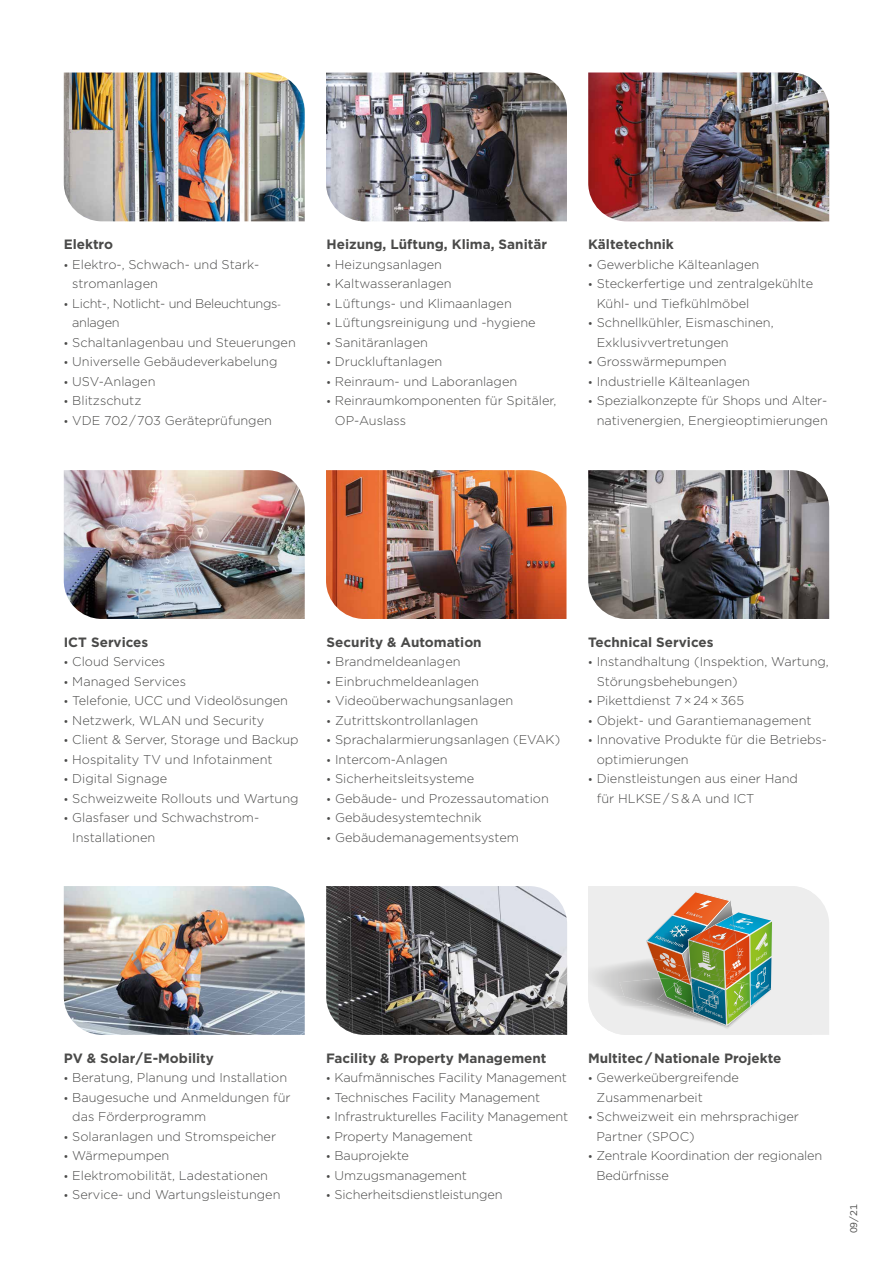
<style>
.page{position:relative;width:893px;height:1263px;background:#fff}
.page>*{position:absolute;margin:0;border:0;box-sizing:border-box;transform-origin:0 0}
.t1{font:700 13.5px "Gotham";color:#4a4a49}
.t2{font:300 12.75px/19.5px "Gotham";color:#4a4a49}
.t3{font:300 12.75px/19.5px "Gotham";letter-spacing:-.025em;color:#4a4a49}
.t4{font:9.75px "Gotham";color:#4a4a49}
.s1{font-family:"Vista Sans OTCE";font-weight:500}
</style>
<div class="page">
<img style="left:588px;top:73px;width:241px;height:148px">
<img style="left:326px;top:470px;width:240px;height:149px">
<img style="left:588px;top:470px;width:241px;height:149px">
<img style="left:326px;top:73px;width:241px;height:148px">
<img style="left:64px;top:73px;width:241px;height:148px">
<img style="left:64px;top:886px;width:241px;height:149px">
<img style="left:326px;top:886px;width:241px;height:149px">
<svg style="left:588px;top:886px;width:241px;height:149px;background:#c5c8bc"></svg>
<img style="left:64px;top:470px;width:241px;height:149px">
<p class="t1" style="left:64px;top:235px;width:51px">Elektro</p>
<p class="t2" style="left:72px;top:254px;width:187px;text-indent:-9px"><span class="s1">•</span> Elektro-, Schwach- und Stark&shy;stromanlagen</p>
<p class="t3" style="left:72px;top:293px;width:209px;text-indent:-9px"><span class="s1">•</span> Licht-, Notlicht- und Beleuchtungs&shy;anlagen</p>
<p class="t2" style="left:64px;top:332px;width:234px"><span class="s1">•</span> Schaltanlagenbau und Steuerungen</p>
<p class="t2" style="left:64px;top:352px;width:215px"><span class="s1">•</span> Universelle Gebäudeverkabelung</p>
<p class="t2" style="left:64px;top:371px;width:93px"><span class="s1">•</span> USV-Anlagen</p>
<p class="t2" style="left:64px;top:391px;width:79px"><span class="s1">•</span> Blitzschutz</p>
<p class="t2" style="left:64px;top:410px;width:210px"><span class="s1">•</span> VDE 702 / 703 Geräteprüfungen</p>
<p class="t1" style="left:326px;top:235px;width:222px">Heizung, Lüftung, Klima, Sanitär</p>
<p class="t2" style="left:326px;top:254px;width:117px"><span class="s1">•</span> Heizungsanlagen</p>
<p class="t2" style="left:326px;top:274px;width:127px"><span class="s1">•</span> Kaltwasseranlagen</p>
<p class="t2" style="left:326px;top:293px;width:187px"><span class="s1">•</span> Lüftungs- und Klimaanlagen</p>
<p class="t2" style="left:326px;top:313px;width:211px"><span class="s1">•</span> Lüftungsreinigung und -hygiene</p>
<p class="t2" style="left:326px;top:332px;width:103px"><span class="s1">•</span> Sanitäranlagen</p>
<p class="t2" style="left:326px;top:352px;width:117px"><span class="s1">•</span> Druckluftanlagen</p>
<p class="t2" style="left:326px;top:371px;width:192px"><span class="s1">•</span> Reinraum- und Laboranlagen</p>
<p class="t2" style="left:335px;top:391px;width:223px;text-indent:-9px"><span class="s1">•</span> Reinraumkomponenten für Spitäler,<br>OP-Auslass</p>
<p class="t1" style="left:588px;top:235px;width:87px">Kältetechnik</p>
<p class="t2" style="left:588px;top:254px;width:173px"><span class="s1">•</span> Gewerbliche Kälteanlagen</p>
<p class="t2" style="left:597px;top:274px;width:218px;text-indent:-9px"><span class="s1">•</span> Steckerfertige und zentralgekühlte<br>Kühl- und Tiefkühlmöbel</p>
<p class="t2" style="left:597px;top:313px;width:178px;text-indent:-9px"><span class="s1">•</span> Schnellkühler, Eismaschinen,<br>Exklusivvertretungen</p>
<p class="t2" style="left:588px;top:352px;width:140px"><span class="s1">•</span> Grosswärmepumpen</p>
<p class="t2" style="left:588px;top:371px;width:163px"><span class="s1">•</span> Industrielle Kälteanlagen</p>
<p class="t2" style="left:588px;top:391px;width:241px;text-align:right"><span class="s1">•</span> Spezialkonzepte für Shops und Alter&shy;nativenergien, Energieoptimierungen</p>
<p class="t1" style="left:64px;top:633px;width:86px">ICT Services</p>
<p class="t2" style="left:64px;top:652px;width:103px"><span class="s1">•</span> Cloud Services</p>
<p class="t2" style="left:64px;top:671px;width:124px"><span class="s1">•</span> Managed Services</p>
<p class="t2" style="left:64px;top:691px;width:226px"><span class="s1">•</span> Telefonie, UCC und Videolösungen</p>
<p class="t2" style="left:64px;top:710px;width:202px"><span class="s1">•</span> Netzwerk, WLAN und Security</p>
<p class="t2" style="left:64px;top:730px;width:236px"><span class="s1">•</span> Client &amp; Server, Storage und Backup</p>
<p class="t2" style="left:64px;top:749px;width:210px"><span class="s1">•</span> Hospitality TV und Infotainment</p>
<p class="t2" style="left:64px;top:769px;width:105px"><span class="s1">•</span> Digital Signage</p>
<p class="t2" style="left:64px;top:788px;width:236px"><span class="s1">•</span> Schweizweite Rollouts und Wartung</p>
<p class="t2" style="left:72px;top:808px;width:188px;text-indent:-9px"><span class="s1">•</span> Glasfaser und Schwachstrom-<br>Installationen</p>
<p class="t1" style="left:327px;top:633px;width:157px">Security &amp; Automation</p>
<p class="t2" style="left:327px;top:652px;width:135px"><span class="s1">•</span> Brandmeldeanlagen</p>
<p class="t2" style="left:327px;top:671px;width:154px"><span class="s1">•</span> Einbruchmeldeanlagen</p>
<p class="t2" style="left:327px;top:691px;width:188px"><span class="s1">•</span> Videoüberwachungsanlagen</p>
<p class="t2" style="left:327px;top:710px;width:153px"><span class="s1">•</span> Zutrittskontrollanlagen</p>
<p class="t2" style="left:327px;top:730px;width:235px"><span class="s1">•</span> Sprachalarmierungsanlagen (EVAK)</p>
<p class="t2" style="left:327px;top:749px;width:123px"><span class="s1">•</span> Intercom-Anlagen</p>
<p class="t2" style="left:327px;top:769px;width:149px"><span class="s1">•</span> Sicherheitsleitsysteme</p>
<p class="t2" style="left:327px;top:788px;width:224px"><span class="s1">•</span> Gebäude- und Prozessautomation</p>
<p class="t2" style="left:327px;top:808px;width:157px"><span class="s1">•</span> Gebäudesystemtechnik</p>
<p class="t2" style="left:327px;top:827px;width:194px"><span class="s1">•</span> Gebäudemanagementsystem</p>
<p class="t1" style="left:588px;top:633px;width:127px">Technical Services</p>
<p class="t2" style="left:597px;top:652px;width:234px;text-indent:-9px"><span class="s1">•</span> Instandhaltung (Inspektion, Wartung,<br>Störungsbehebungen)</p>
<p class="t2" style="left:588px;top:691px;width:157px"><span class="s1">•</span> Pikettdienst 7 × 24 × 365</p>
<p class="t2" style="left:588px;top:710px;width:225px"><span class="s1">•</span> Objekt- und Garantiemanagement</p>
<p class="t2" style="left:597px;top:730px;width:230px;text-indent:-9px"><span class="s1">•</span> Innovative Produkte für die Betriebs&shy;optimierungen</p>
<p class="t2" style="left:597px;top:769px;width:203px;text-indent:-9px"><span class="s1">•</span> Dienstleistungen aus einer Hand für HLKSE / S &amp; A und ICT</p>
<p class="t1" style="left:64px;top:1049px;width:152px">PV &amp; Solar / E-Mobility</p>
<p class="t2" style="left:64px;top:1067px;width:225px"><span class="s1">•</span> Beratung, Planung und Installation</p>
<p class="t2" style="left:72px;top:1087px;width:220px;text-indent:-9px"><span class="s1">•</span> Baugesuche und Anmeldungen für das Förderprogramm</p>
<p class="t2" style="left:64px;top:1126px;width:214px"><span class="s1">•</span> Solaranlagen und Stromspeicher</p>
<p class="t2" style="left:64px;top:1145px;width:107px"><span class="s1">•</span> Wärmepumpen</p>
<p class="t2" style="left:64px;top:1165px;width:206px"><span class="s1">•</span> Elektromobilität, Ladestationen</p>
<p class="t2" style="left:64px;top:1184px;width:218px"><span class="s1">•</span> Service- und Wartungsleistungen</p>
<p class="t1" style="left:326px;top:1049px;width:222px">Facility &amp; Property Management</p>
<p class="t2" style="left:326px;top:1067px;width:242px"><span class="s1">•</span> Kaufmännisches Facility Management</p>
<p class="t2" style="left:326px;top:1087px;width:216px"><span class="s1">•</span> Technisches Facility Management</p>
<p class="t2" style="left:326px;top:1106px;width:244px"><span class="s1">•</span> Infrastrukturelles Facility Management</p>
<p class="t2" style="left:326px;top:1126px;width:148px"><span class="s1">•</span> Property Management</p>
<p class="t2" style="left:326px;top:1145px;width:84px"><span class="s1">•</span> Bauprojekte</p>
<p class="t2" style="left:326px;top:1165px;width:142px"><span class="s1">•</span> Umzugsmanagement</p>
<p class="t2" style="left:326px;top:1184px;width:178px"><span class="s1">•</span> Sicherheitsdienstleistungen</p>
<p class="t1" style="left:588px;top:1049px;width:195px">Multitec / Nationale Projekte</p>
<p class="t2" style="left:597px;top:1067px;width:144px;text-indent:-9px"><span class="s1">•</span> Gewerkeübergreifende<br>Zusammenarbeit</p>
<p class="t2" style="left:597px;top:1106px;width:204px;text-indent:-9px"><span class="s1">•</span> Schweizweit ein mehrsprachiger<br>Partner (SPOC)</p>
<p class="t2" style="left:597px;top:1145px;width:227px;text-indent:-9px"><span class="s1">•</span> Zentrale Koordination der regionalen<br>Bedürfnisse</p>
<p class="t4" style="left:848px;top:1233px;width:31px;rotate:-90deg">09/21</p>
</div>
